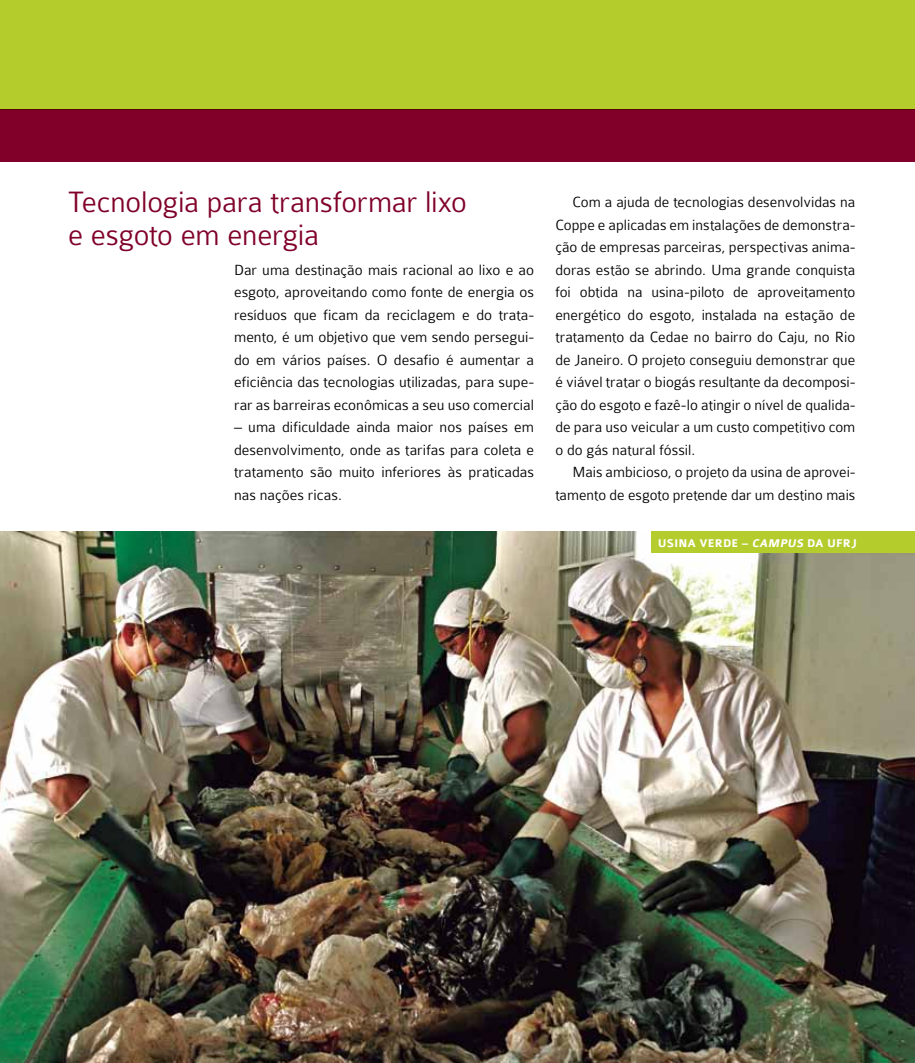
<style>
.page{position:relative;width:915px;height:1063px;background:#fff}
.page>*{position:absolute;margin:0;border:0;box-sizing:border-box;transform-origin:0 0}
.t1{font:300 31.5px/33px "Colaborate";letter-spacing:-.01em;color:#800029}
.t2{font:300 15.75px/22.5px "Colaborate";color:#000;text-align:justify}
.t3{font:700 12px "Colaborate";letter-spacing:.01em;color:#fff}
.s1{font-style:italic}
</style>
<div class="page">
<hr style="left:914px;top:162px;width:1px;height:369px;background:#5bc4bf">
<img style="left:0;top:531px;width:914px;height:532px">
<div style="left:0;top:109px;width:914px;height:53px;background:#800029"></div>
<div style="left:0;top:0;width:914px;height:109px;background:#b5cc2d"></div>
<div style="left:651px;top:531px;width:263px;height:22px;background:#b5cc2d"></div>
<h1 class="t1" style="left:68px;top:186px;width:400px">Tecnologia para transformar lixo e esgoto em energia</h1>
<p class="t2" style="left:234px;top:259px;width:301px">Dar uma destinação mais racional ao lixo e ao esgoto, aproveitando como fonte de energia os resíduos que ficam da reciclagem e do trata&shy;mento, é um objetivo que vem sendo persegui&shy;do em vários países. O desafio é aumentar a eficiência das tecnologias utilizadas, para supe&shy;rar as barreiras econômicas a seu uso comercial</p>
<p class="t2" style="left:234px;top:416px;width:301px">– uma dificuldade ainda maior nos países em desenvolvimento, onde as tarifas para coleta e tratamento são muito inferiores às praticadas nas nações ricas.</p>
<p class="t2" style="left:555px;top:191px;width:301px;text-indent:17px">Com a ajuda de tecnologias desenvolvidas na Coppe e aplicadas em instalações de demonstra&shy;ção de empresas parceiras, perspectivas anima&shy;doras estão se abrindo. Uma grande conquista foi obtida na usina-piloto de aproveitamento energético do esgoto, instalada na estação de tratamento da Cedae no bairro do Caju, no Rio de Janeiro. O projeto conseguiu demonstrar que é viável tratar o biogás resultante da decomposi&shy;ção do esgoto e fazê-lo atingir o nível de qualida&shy;de para uso veicular a um custo competitivo com o do gás natural fóssil.</p>
<p class="t2" style="left:555px;top:461px;width:301px;text-align:right">Mais ambicioso, o projeto da usina de aprovei&shy;tamento de esgoto pretende dar um destino mais</p>
<p class="t3" style="left:657px;top:537px;width:198px">USINA VERDE – <span class="s1">CAMPUS</span> DA UFRJ</p>
</div>
